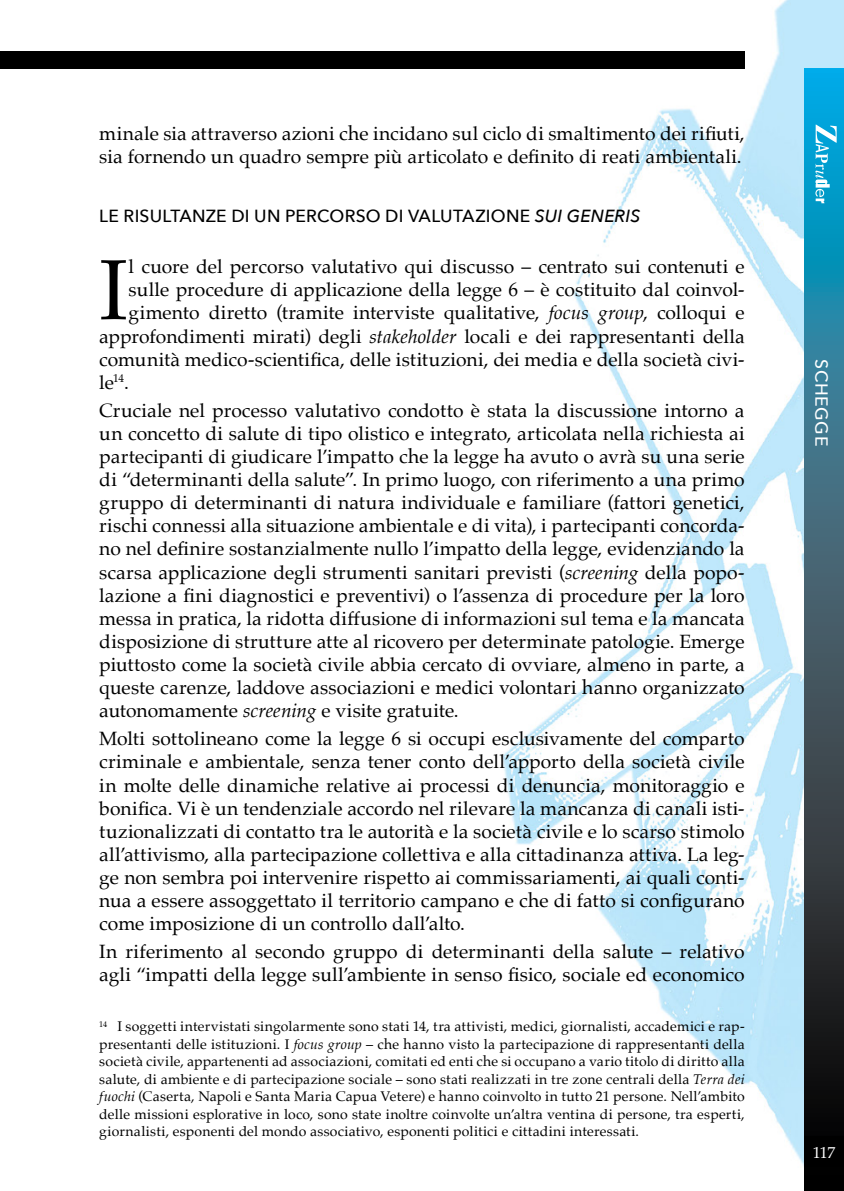
<style>
.page{position:relative;width:844px;height:1191px;background:#fff}
.page>*{position:absolute;margin:0;border:0;box-sizing:border-box;transform-origin:0 0}
.t1{font:85.4px "Palatino";color:#000}
.t2{font:19.25px/23.1px "Palatino";letter-spacing:.005em;color:#000}
.t3{font:500 17.5px "Avenir Next";letter-spacing:.01em;color:#000}
.t4{font:500 17.5px "Avenir Next";letter-spacing:.035em;color:#fff}
.t5{font:15.75px "Palatino";color:#fff}
.t6{font:14px/17.5px "Palatino";letter-spacing:.02em;color:#000;text-align:justify}
.s1{font-style:italic}
</style>
<div class="page">
<img style="left:488px;top:0;width:355px;height:1167px">
<svg style="left:804px;top:68px;width:39px;height:1123px;background:#2a596a"></svg>
<div style="left:0;top:52px;width:744px;height:17px;background:#000"></div>
<svg style="left:815px;top:125px;width:21px;height:78px"></svg>
<div style="left:804px;top:1136px;width:39px;height:30px;background:#000"></div>
<p class="t2" style="left:99px;top:122px;width:646px">minale sia attraverso azioni che incidano sul ciclo di smaltimento dei rifiuti, sia fornendo un quadro sempre più articolato e definito di reati ambientali.</p>
<p class="t3" style="left:99px;top:201px;width:542px">LE RISULTANZE DI UN PERCORSO DI VALUTAZIONE <span class="s1">SUI GENERIS</span></p>
<h1 class="t1" style="left:99px;top:219px;width:30px">I</h1>
<p class="t2" style="left:128px;top:255px;width:617px">l cuore del percorso valutativo qui discusso – centrato sui contenuti e</p>
<p class="t2" style="left:128px;top:278px;width:617px">sulle procedure di applicazione della legge 6 – è costituito dal coinvol-</p>
<p class="t2" style="left:128px;top:301px;width:617px">gimento diretto (tramite interviste qualitative, <span class="s1">focus group</span>, colloqui e</p>
<p class="t2" style="left:99px;top:324px;width:646px">approfondimenti mirati) degli <span class="s1">stakeholder</span> locali e dei rappresentanti della</p>
<p class="t2" style="left:99px;top:347px;width:646px">comunità medico-scientifica, delle istituzioni, dei media e della società civi-</p>
<p class="t2" style="left:99px;top:370px;width:31px">le<sup>14</sup>.</p>
<p class="t2" style="left:99px;top:398px;width:646px;text-align:justify">Cruciale nel processo valutativo condotto è stata la discussione intorno a un concetto di salute di tipo olistico e integrato, articolata nella richiesta ai partecipanti di giudicare l’impatto che la legge ha avuto o avrà su una serie di “determinanti della salute”. In primo luogo, con riferimento a una primo gruppo di determinanti di natura individuale e familiare (fattori genetici, rischi connessi alla situazione ambientale e di vita), i partecipanti concorda&shy;no nel definire sostanzialmente nullo l’impatto della legge, evidenziando la scarsa applicazione degli strumenti sanitari previsti (<span class="s1">screening</span> della popo&shy;lazione a fini diagnostici e preventivi) o l’assenza di procedure per la loro messa in pratica, la ridotta diffusione di informazioni sul tema e la mancata disposizione di strutture atte al ricovero per determinate patologie. Emerge piuttosto come la società civile abbia cercato di ovviare, almeno in parte, a queste carenze, laddove associazioni e medici volontari hanno organizzato autonomamente <span class="s1">screening</span> e visite gratuite.</p>
<p class="t2" style="left:99px;top:727px;width:646px;text-align:justify">Molti sottolineano come la legge 6 si occupi esclusivamente del comparto criminale e ambientale, senza tener conto dell’apporto della società civile in molte delle dinamiche relative ai processi di denuncia, monitoraggio e bonifica. Vi è un tendenziale accordo nel rilevare la mancanza di canali isti&shy;tuzionalizzati di contatto tra le autorità e la società civile e lo scarso stimolo all’attivismo, alla partecipazione collettiva e alla cittadinanza attiva. La leg&shy;ge non sembra poi intervenire rispetto ai commissariamenti, ai quali conti&shy;nua a essere assoggettato il territorio campano e che di fatto si configurano come imposizione di un controllo dall’alto.</p>
<p class="t2" style="left:99px;top:940px;width:646px">In riferimento al secondo gruppo di determinanti della salute – relativo agli “impatti della legge sull’ambiente in senso fisico, sociale ed economico</p>
<p class="t6" style="left:99px;top:1017px;width:646px"><sup>14</sup> I soggetti intervistati singolarmente sono stati 14, tra attivisti, medici, giornalisti, accademici e rap&shy;presentanti delle istituzioni. I <span class="s1">focus group</span> – che hanno visto la partecipazione di rappresentanti della società civile, appartenenti ad associazioni, comitati ed enti che si occupano a vario titolo di diritto alla salute, di ambiente e di partecipazione sociale – sono stati realizzati in tre zone centrali della <span class="s1">Terra dei fuochi</span> (Caserta, Napoli e Santa Maria Capua Vetere) e hanno coinvolto in tutto 21 persone. Nell’ambito delle missioni esplorative in loco, sono state inoltre coinvolte un’altra ventina di persone, tra esperti, giornalisti, esponenti del mondo associativo, esponenti politici e cittadini interessati.</p>
<p class="t4" style="left:836px;top:359px;width:88px;rotate:90deg">SCHEGGE</p>
<p class="t5" style="left:812px;top:1139px;width:24px">117</p>
</div>
